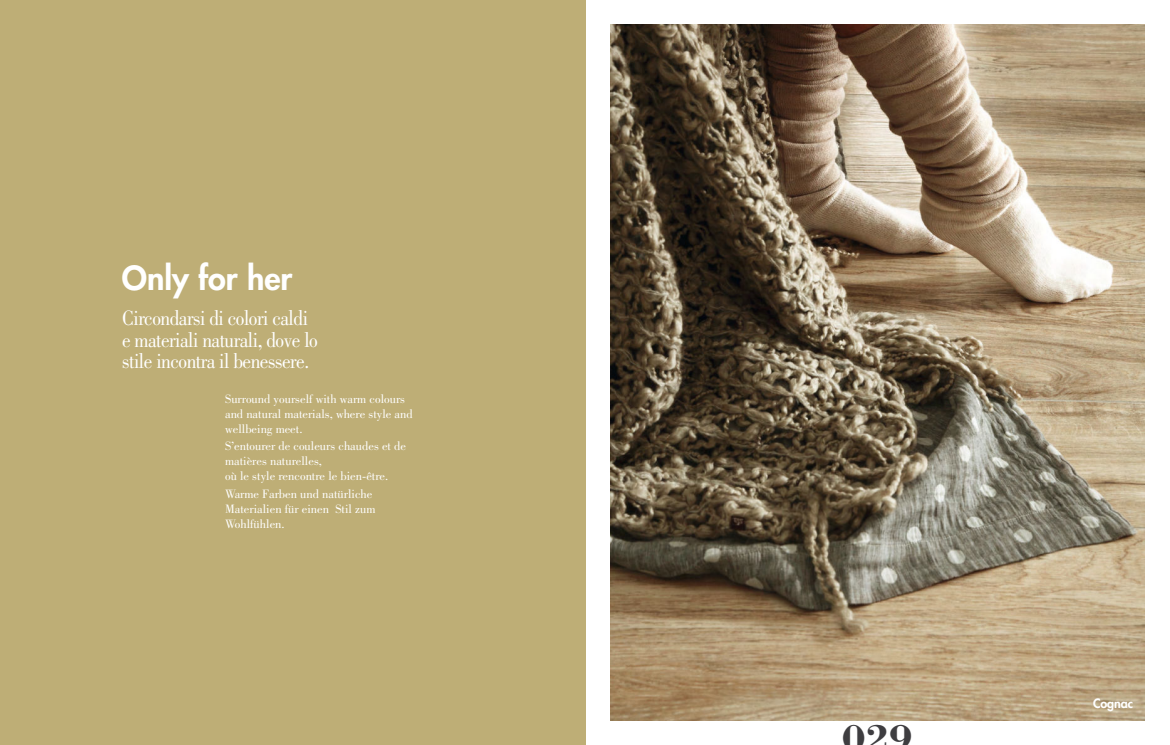
<style>
.page{position:relative;width:1170px;height:745px;background:#fff}
.page>*{position:absolute;margin:0;border:0;box-sizing:border-box;transform-origin:0 0}
.t1{font:700 39.38px "Bodoni Std";color:#3e3d40}
.t2{font:800 32.25px "Futura Std";color:#fff}
.t3{font:21.5px/21.5px "Bodoni Std";letter-spacing:-.025em;color:#fff;scale:.9 1}
.t4{font:12.5px/15.1px "Bodoni Std";color:#fff}
.t5{font:800 12.5px "Futura Std";letter-spacing:-.01em;color:#fff}
</style>
<div class="page">
<img style="left:610px;top:25px;width:534px;height:694px">
<div style="left:0;top:0;width:585px;height:744px;background:#beae76"></div>
<h2 class="t2" style="left:122px;top:262px;width:172px">Only for her</h2>
<h3 class="t3" style="left:122px;top:308px;width:219px">Circondarsi di colori caldi e materiali naturali, dove lo stile incontra il benessere.</h3>
<p class="t4" style="left:225px;top:391px;width:189px">Surround yourself with warm colours and natural materials, where style and wellbeing meet.</p>
<p class="t4" style="left:225px;top:439px;width:182px">S’entourer de couleurs chaudes et de matières naturelles,<br>où le style rencontre le bien-être.</p>
<p class="t4" style="left:225px;top:486px;width:152px">Warme Farben und natürliche<br>Materialien für einen Stil zum<br>Wohlfühlen.</p>
<h1 class="t1" style="left:841px;top:714px;width:73px">029</h1>
<p class="t5" style="left:1093px;top:696px;width:41px">Cognac</p>
</div>
